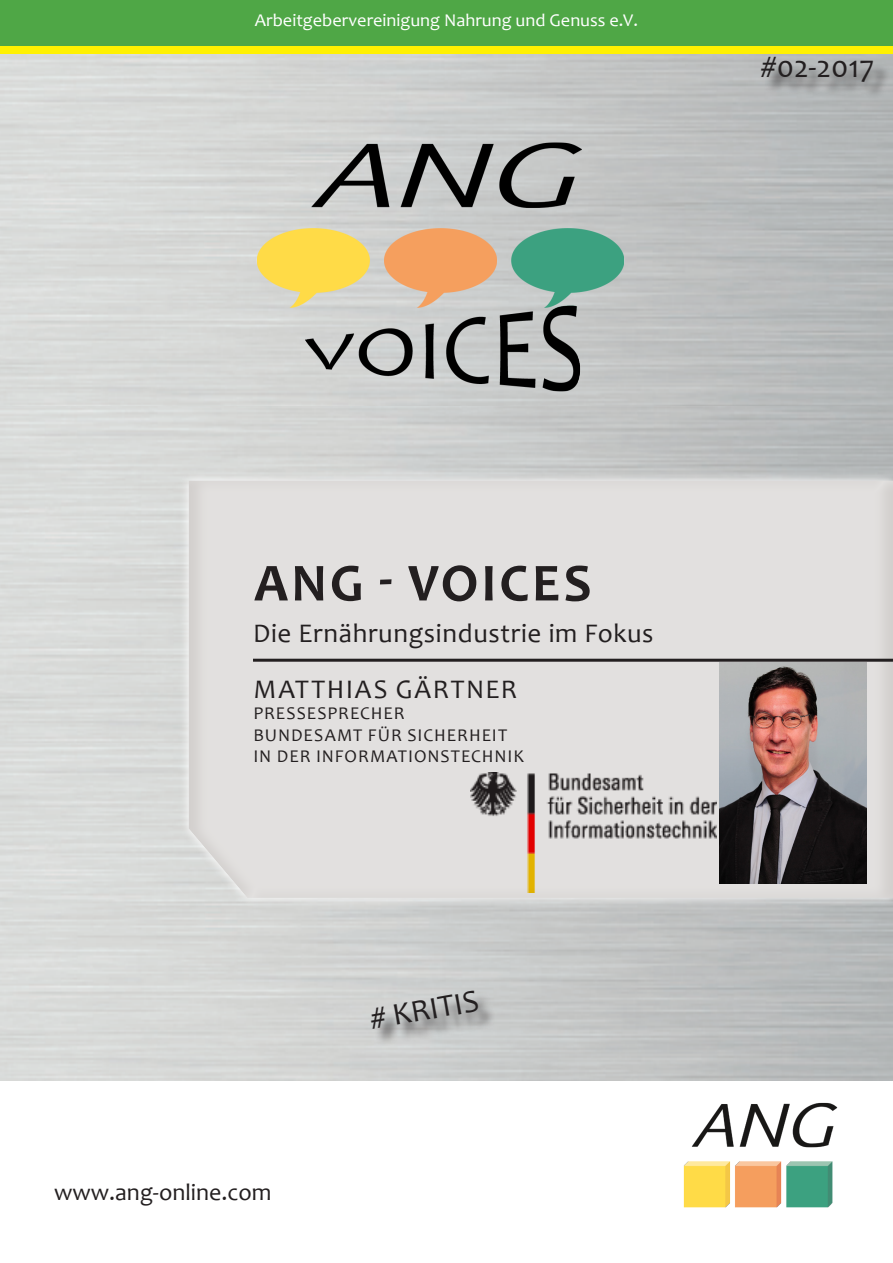
<style>
.page{position:relative;width:893px;height:1263px;background:#fff}
.page>*{position:absolute;margin:0;border:0;box-sizing:border-box;transform-origin:0 0}
.t1{font:700 54px "Candara";letter-spacing:.055em;color:#231f20}
.t2{font:31.5px "Candara";color:#231f20}
.t3{font:27px "Candara";letter-spacing:.025em;color:#231f20}
.t4{font:27px "Candara";letter-spacing:.06em;color:#231f20}
.t5{font:24px "Candara";color:#231f20}
.t6{font:18px "Candara";letter-spacing:.05em;color:#231f20}
.t7{font:18px "Candara";color:#fff}
</style>
<div class="page">
<div style="left:0;top:0;width:893px;height:47px;background:#4fa746"></div>
<div style="left:0;top:47px;width:893px;height:7px;background:#fff101"></div>
<svg style="left:179px;top:471px;width:714px;height:437px;background:#d2d4d3"></svg>
<div style="left:187px;top:480px;width:706px;height:418px;background:#e2e0df"></div>
<hr style="left:253px;top:659px;width:640px;height:3px;background:#231f20">
<img style="left:683px;top:1102px;width:155px;height:106px">
<img style="left:720px;top:663px;width:146px;height:220px">
<div style="left:374px;top:994px;width:123px;height:53px;background:#231f20;opacity:.75"></div>
<div style="left:764px;top:60px;width:127px;height:40px;background:#231f20;opacity:.75"></div>
<img style="left:238px;top:114px;width:417px;height:287px">
<img style="left:470px;top:773px;width:246px;height:120px">
<p class="t7" style="left:255px;top:9px;width:385px">Arbeitgebervereinigung Nahrung und Genuss e.V.</p>
<p class="t2" style="left:761px;top:47px;width:115px">#02-2017</p>
<p class="t1" style="left:254px;top:549px;width:339px">ANG - VOICES</p>
<p class="t3" style="left:253px;top:616px;width:402px">Die Ernährungsindustrie im Fokus</p>
<p class="t4" style="left:254px;top:672px;width:265px">MATTHIAS GÄRTNER</p>
<p class="t6" style="left:253px;top:702px;width:153px">PRESSESPRECHER</p>
<p class="t6" style="left:253px;top:724px;width:255px">BUNDESAMT FÜR SICHERHEIT</p>
<p class="t6" style="left:253px;top:745px;width:272px">IN DER INFORMATIONSTECHNIK</p>
<p class="t5" style="left:54px;top:1177px;width:219px">www.ang-online.com</p>
<p class="t2" style="left:367px;top:1000px;width:111px;rotate:-10deg"># KRITIS</p>
</div>
